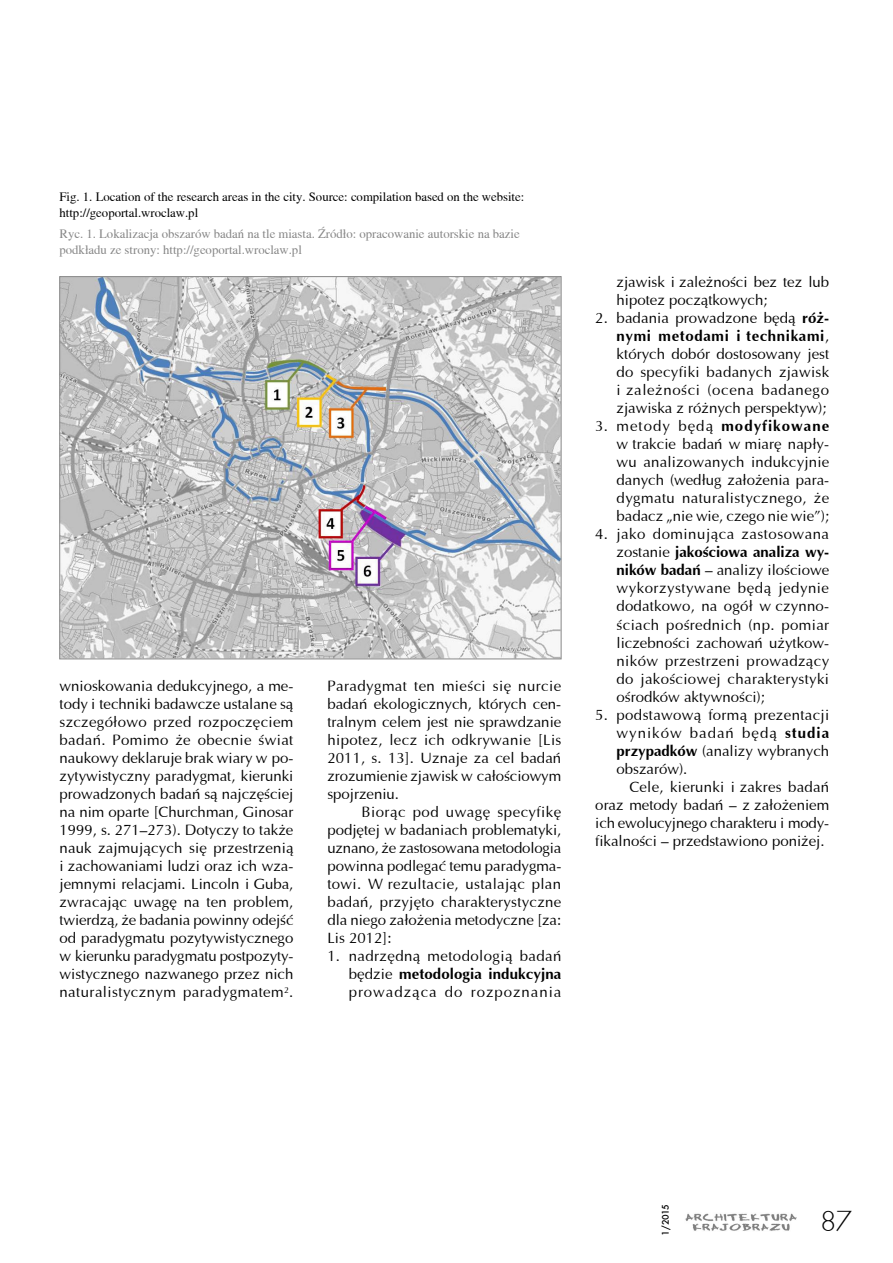
<style>
.page{position:relative;width:893px;height:1263px;background:#fff}
.page>*{position:absolute;margin:0;border:0;box-sizing:border-box;transform-origin:0 0}
.t1{font:30px "Futura TEE Ligh";color:#000}
.t2{font:15px/18px "Ottawa";color:#000;text-align:justify}
.t3{font:12.75px/15.3px "Toronto";color:#878787}
.t4{font:12.75px/15.3px "Toronto";color:#000}
.t5{font:500 10.05px "Futura TEE";color:#000}
.s1{font-weight:700}
</style>
<div class="page">
<img style="left:685px;top:1213px;width:112px;height:18px">
<img style="left:62px;top:278px;width:497px;height:379px">
<p class="t4" style="left:60px;top:189px;width:466px">Fig. 1. Location of the research areas in the city. Source: compilation based on the website: http://geoportal.wroclaw.pl</p>
<p class="t3" style="left:60px;top:226px;width:462px">Ryc. 1. Lokalizacja obszarów badań na tle miasta. Źródło: opracowanie autorskie na bazie podkładu ze strony: http://geoportal.wroclaw.pl</p>
<p class="t2" style="left:60px;top:677px;width:235px">wnioskowania dedukcyjnego, a me&shy;tody i techniki badawcze ustalane są szczegółowo przed rozpoczęciem badań. Pomimo że obecnie świat naukowy deklaruje brak wiary w po&shy;zytywistyczny paradygmat, kierunki prowadzonych badań są najczęściej na nim oparte [Churchman, Ginosar 1999, s. 271–273). Dotyczy to także nauk zajmujących się przestrzenią i zachowaniami ludzi oraz ich wza&shy;jemnymi relacjami. Lincoln i Guba, zwracając uwagę na ten problem, twierdzą, że badania powinny odejść od paradygmatu pozytywistycznego w kierunku paradygmatu postpozyty&shy;wistycznego nazwanego przez nich naturalistycznym paradygmatem<sup>2</sup>.</p>
<p class="t2" style="left:327px;top:677px;width:235px">Paradygmat ten mieści się nurcie badań ekologicznych, których cen&shy;tralnym celem jest nie sprawdzanie hipotez, lecz ich odkrywanie [Lis 2011, s. 13]. Uznaje za cel badań zrozumienie zjawisk w całościowym spojrzeniu.</p>
<p class="t2" style="left:327px;top:803px;width:235px;text-indent:34px">Biorąc pod uwagę specyfikę podjętej w badaniach problematyki, uznano, że zastosowana metodologia powinna podlegać temu paradygma&shy;towi. W rezultacie, ustalając plan badań, przyjęto charakterystyczne dla niego założenia metodyczne [za:<br>Lis 2012]:</p>
<p class="t2" style="left:349px;top:947px;width:214px;text-indent:-21px">1. nadrzędną metodologią badań będzie <span class="s1">metodologia indukcyjna </span>prowadząca do rozpoznania</p>
<p class="t2" style="left:617px;top:273px;width:214px">zjawisk i zależności bez tez lub hipotez początkowych;</p>
<p class="t2" style="left:617px;top:309px;width:214px;text-indent:-21px">2. badania prowadzone będą <span class="s1">róż&shy;nymi metodami i technikami</span>, których dobór dostosowany jest do specyfiki badanych zjawisk i zależności (ocena badanego zjawiska z różnych perspektyw);</p>
<p class="t2" style="left:617px;top:417px;width:214px;text-indent:-21px">3. metody będą <span class="s1">modyfikowane </span>w trakcie badań w miarę napły&shy;wu analizowanych indukcyjnie danych (według założenia para&shy;dygmatu naturalistycznego, że badacz „nie wie, czego nie wie”);</p>
<p class="t2" style="left:617px;top:525px;width:214px;text-indent:-21px">4. jako dominująca zastosowana zostanie <span class="s1">jakościowa analiza wy&shy;ników badań</span> – analizy ilościowe wykorzystywane będą jedynie dodatkowo, na ogół w czynno&shy;ściach pośrednich (np. pomiar liczebności zachowań użytkow&shy;ników przestrzeni prowadzący do jakościowej charakterystyki ośrodków aktywności);</p>
<p class="t2" style="left:617px;top:705px;width:214px;text-indent:-21px">5. podstawową formą prezentacji wyników badań będą <span class="s1">studia przypadków</span> (analizy wybranych obszarów).</p>
<p class="t2" style="left:595px;top:777px;width:235px;text-indent:34px">Cele, kierunki i zakres badań oraz metody badań – z założeniem ich ewolucyjnego charakteru i mody&shy;fikalności – przedstawiono poniżej.</p>
<p class="t5" style="left:659px;top:1236px;width:33px;rotate:-90deg">1/2015</p>
<h1 class="t1" style="left:820px;top:1204px;width:33px">87</h1>
</div>
